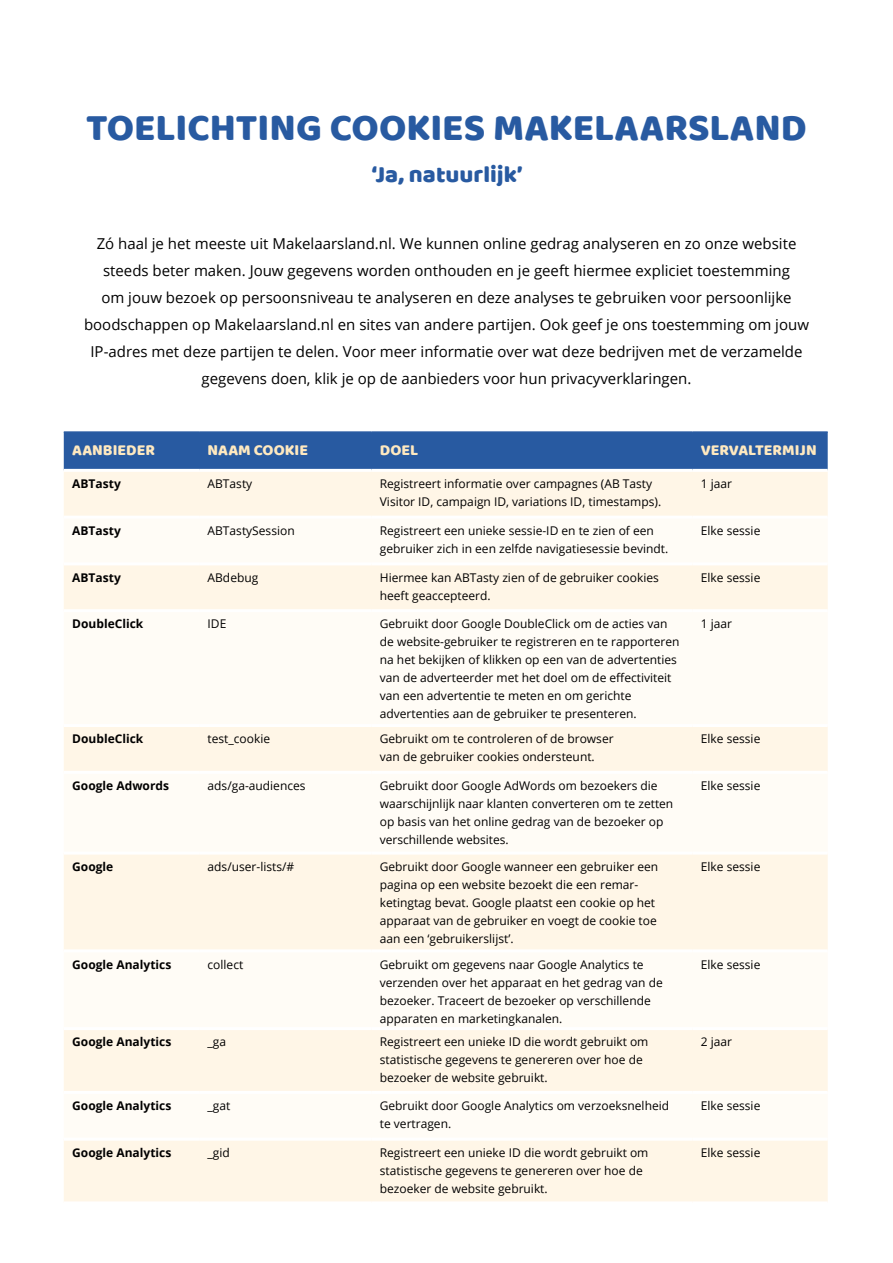
<style>
.page{position:relative;width:893px;height:1263px;background:#fff}
.page>*{position:absolute;margin:0;border:0;box-sizing:border-box;transform-origin:0 0}
.t1{font:39px "Baloo";color:#285aa1}
.t2{font:24px "Baloo";color:#285aa1}
.t3{font:15.75px "Baloo";letter-spacing:.005em;color:#ffe9c0}
.t4{font:15px/27px "Open Sans";color:#000;text-align:center}
.t5{font:12px/18px "Open Sans";color:#000}
.t6{font:700 12px "Open Sans";color:#000}
</style>
<div class="page">
<div style="left:64px;top:433px;width:764px;height:36px;background:#285aa1"></div>
<div style="left:64px;top:472px;width:764px;height:729px;background:#fff6e7"></div>
<svg style="left:64px;top:519px;width:764px;height:619px;fill:#fffcf6"></svg>
<hr style="left:64px;top:724px;width:135px;height:3px;background:#fff">
<hr style="left:199px;top:724px;width:172px;height:3px;background:#fff">
<hr style="left:371px;top:724px;width:321px;height:3px;background:#fff">
<hr style="left:692px;top:724px;width:136px;height:3px;background:#fff">
<hr style="left:64px;top:851px;width:135px;height:3px;background:#fff">
<hr style="left:199px;top:851px;width:172px;height:3px;background:#fff">
<hr style="left:371px;top:851px;width:321px;height:3px;background:#fff">
<hr style="left:692px;top:851px;width:136px;height:3px;background:#fff">
<hr style="left:64px;top:1027px;width:135px;height:3px;background:#fff">
<hr style="left:199px;top:1027px;width:172px;height:3px;background:#fff">
<hr style="left:371px;top:1027px;width:321px;height:3px;background:#fff">
<hr style="left:692px;top:1027px;width:136px;height:3px;background:#fff">
<hr style="left:64px;top:1138px;width:135px;height:3px;background:#fff">
<hr style="left:199px;top:1138px;width:172px;height:3px;background:#fff">
<hr style="left:371px;top:1138px;width:321px;height:3px;background:#fff">
<hr style="left:692px;top:1138px;width:136px;height:3px;background:#fff">
<hr style="left:64px;top:609px;width:135px;height:3px;background:#fff">
<hr style="left:199px;top:609px;width:172px;height:3px;background:#fff">
<hr style="left:371px;top:609px;width:321px;height:3px;background:#fff">
<hr style="left:692px;top:609px;width:136px;height:3px;background:#fff">
<hr style="left:64px;top:771px;width:135px;height:3px;background:#fff">
<hr style="left:199px;top:771px;width:172px;height:3px;background:#fff">
<hr style="left:371px;top:771px;width:321px;height:3px;background:#fff">
<hr style="left:692px;top:771px;width:136px;height:3px;background:#fff">
<hr style="left:64px;top:949px;width:135px;height:3px;background:#fff">
<hr style="left:199px;top:949px;width:172px;height:3px;background:#fff">
<hr style="left:371px;top:949px;width:321px;height:3px;background:#fff">
<hr style="left:692px;top:949px;width:136px;height:3px;background:#fff">
<hr style="left:64px;top:1091px;width:135px;height:3px;background:#fff">
<hr style="left:199px;top:1091px;width:172px;height:3px;background:#fff">
<hr style="left:371px;top:1091px;width:321px;height:3px;background:#fff">
<hr style="left:692px;top:1091px;width:136px;height:3px;background:#fff">
<hr style="left:64px;top:516px;width:135px;height:3px;background:#fff">
<hr style="left:199px;top:516px;width:172px;height:3px;background:#fff">
<hr style="left:371px;top:516px;width:321px;height:3px;background:#fff">
<hr style="left:692px;top:516px;width:136px;height:3px;background:#fff">
<hr style="left:64px;top:562px;width:135px;height:3px;background:#fff">
<hr style="left:199px;top:562px;width:172px;height:3px;background:#fff">
<hr style="left:371px;top:562px;width:321px;height:3px;background:#fff">
<hr style="left:692px;top:562px;width:136px;height:3px;background:#fff">
<hr style="left:64px;top:431px;width:135px;height:2px;background:#285aa1">
<hr style="left:199px;top:431px;width:172px;height:2px;background:#285aa1">
<hr style="left:371px;top:431px;width:321px;height:2px;background:#285aa1">
<hr style="left:692px;top:431px;width:136px;height:2px;background:#285aa1">
<h1 class="t1" style="left:86px;top:103px;width:722px">TOELICHTING COOKIES MAKELAARSLAND</h1>
<h2 class="t2" style="left:372px;top:160px;width:152px">‘Ja, natuurlijk’</h2>
<p class="t4" style="left:84px;top:229px;width:726px">Zó haal je het meeste uit Makelaarsland.nl. We kunnen online gedrag analyseren en zo onze website steeds beter maken. Jouw gegevens worden onthouden en je geeft hiermee expliciet toestemming<br>om jouw bezoek op persoonsniveau te analyseren en deze analyses te gebruiken voor persoonlijke boodschappen op Makelaarsland.nl en sites van andere partijen. Ook geef je ons toestemming om jouw IP-adres met deze partijen te delen. Voor meer informatie over wat deze bedrijven met de verzamelde gegevens doen, klik je op de aanbieders voor hun privacyverklaringen.</p>
<h3 class="t3" style="left:72px;top:440px;width:84px">AANBIEDER</h3>
<h3 class="t3" style="left:208px;top:440px;width:102px">NAAM COOKIE</h3>
<h3 class="t3" style="left:380px;top:440px;width:40px">DOEL</h3>
<h3 class="t3" style="left:701px;top:440px;width:117px">VERVALTERMIJN</h3>
<p class="t6" style="left:72px;top:475px;width:50px">ABTasty</p>
<p class="t5" style="left:208px;top:474px;width:46px">ABTasty</p>
<p class="t5" style="left:380px;top:474px;width:283px">Registreert informatie over campagnes (AB Tasty<br>Visitor ID, campaign ID, variations ID, timestamps).</p>
<p class="t5" style="left:701px;top:474px;width:33px">1 jaar</p>
<p class="t6" style="left:72px;top:522px;width:50px">ABTasty</p>
<p class="t5" style="left:208px;top:521px;width:89px">ABTastySession</p>
<p class="t5" style="left:380px;top:521px;width:290px">Registreert een unieke sessie-ID en te zien of een gebruiker zich in een zelfde navigatiesessie bevindt.</p>
<p class="t5" style="left:701px;top:521px;width:61px">Elke sessie</p>
<p class="t6" style="left:72px;top:569px;width:50px">ABTasty</p>
<p class="t5" style="left:208px;top:568px;width:52px">ABdebug</p>
<p class="t5" style="left:380px;top:568px;width:281px">Hiermee kan ABTasty zien of de gebruiker cookies heeft geaccepteerd.</p>
<p class="t5" style="left:701px;top:568px;width:61px">Elke sessie</p>
<p class="t6" style="left:72px;top:615px;width:73px">DoubleClick</p>
<p class="t5" style="left:208px;top:615px;width:20px">IDE</p>
<p class="t5" style="left:380px;top:615px;width:301px">Gebruikt door Google DoubleClick om de acties van de website-gebruiker te registreren en te rapporteren na het bekijken of klikken op een van de advertenties van de adverteerder met het doel om de effectiviteit van een advertentie te meten en om gerichte advertenties aan de gebruiker te presenteren.</p>
<p class="t5" style="left:701px;top:615px;width:33px">1 jaar</p>
<p class="t6" style="left:72px;top:730px;width:73px">DoubleClick</p>
<p class="t5" style="left:208px;top:729px;width:64px">test_cookie</p>
<p class="t5" style="left:380px;top:729px;width:235px">Gebruikt om te controleren of de browser van de gebruiker cookies ondersteunt.</p>
<p class="t5" style="left:701px;top:729px;width:61px">Elke sessie</p>
<p class="t6" style="left:72px;top:777px;width:98px">Google Adwords</p>
<p class="t5" style="left:208px;top:776px;width:99px">ads/ga-audiences</p>
<p class="t5" style="left:380px;top:776px;width:295px">Gebruikt door Google AdWords om bezoekers die waarschijnlijk naar klanten converteren om te zetten op basis van het online gedrag van de bezoeker op verschillende websites.</p>
<p class="t5" style="left:701px;top:776px;width:61px">Elke sessie</p>
<p class="t6" style="left:72px;top:858px;width:43px">Google</p>
<p class="t5" style="left:208px;top:857px;width:88px">ads/user-lists/#</p>
<p class="t5" style="left:380px;top:857px;width:280px">Gebruikt door Google wanneer een gebruiker een pagina op een website bezoekt die een remar&shy;ketingtag bevat. Google plaatst een cookie op het apparaat van de gebruiker en voegt de cookie toe aan een ‘gebruikerslijst’.</p>
<p class="t5" style="left:701px;top:857px;width:61px">Elke sessie</p>
<p class="t6" style="left:72px;top:956px;width:101px">Google Analytics</p>
<p class="t5" style="left:208px;top:955px;width:37px">collect</p>
<p class="t5" style="left:380px;top:955px;width:284px">Gebruikt om gegevens naar Google Analytics te verzenden over het apparaat en het gedrag van de bezoeker. Traceert de bezoeker op verschillende apparaten en marketingkanalen.</p>
<p class="t5" style="left:701px;top:955px;width:61px">Elke sessie</p>
<p class="t6" style="left:72px;top:1033px;width:101px">Google Analytics</p>
<p class="t5" style="left:208px;top:1033px;width:20px">_ga</p>
<p class="t5" style="left:380px;top:1033px;width:270px">Registreert een unieke ID die wordt gebruikt om statistische gegevens te genereren over hoe de bezoeker de website gebruikt.</p>
<p class="t5" style="left:701px;top:1033px;width:33px">2 jaar</p>
<p class="t6" style="left:72px;top:1097px;width:101px">Google Analytics</p>
<p class="t5" style="left:208px;top:1096px;width:24px">_gat</p>
<p class="t5" style="left:380px;top:1096px;width:291px">Gebruikt door Google Analytics om verzoeksnelheid te vertragen.</p>
<p class="t5" style="left:701px;top:1096px;width:61px">Elke sessie</p>
<p class="t6" style="left:72px;top:1144px;width:101px">Google Analytics</p>
<p class="t5" style="left:208px;top:1143px;width:24px">_gid</p>
<p class="t5" style="left:380px;top:1143px;width:270px">Registreert een unieke ID die wordt gebruikt om statistische gegevens te genereren over hoe de bezoeker de website gebruikt.</p>
<p class="t5" style="left:701px;top:1143px;width:61px">Elke sessie</p>
</div>
